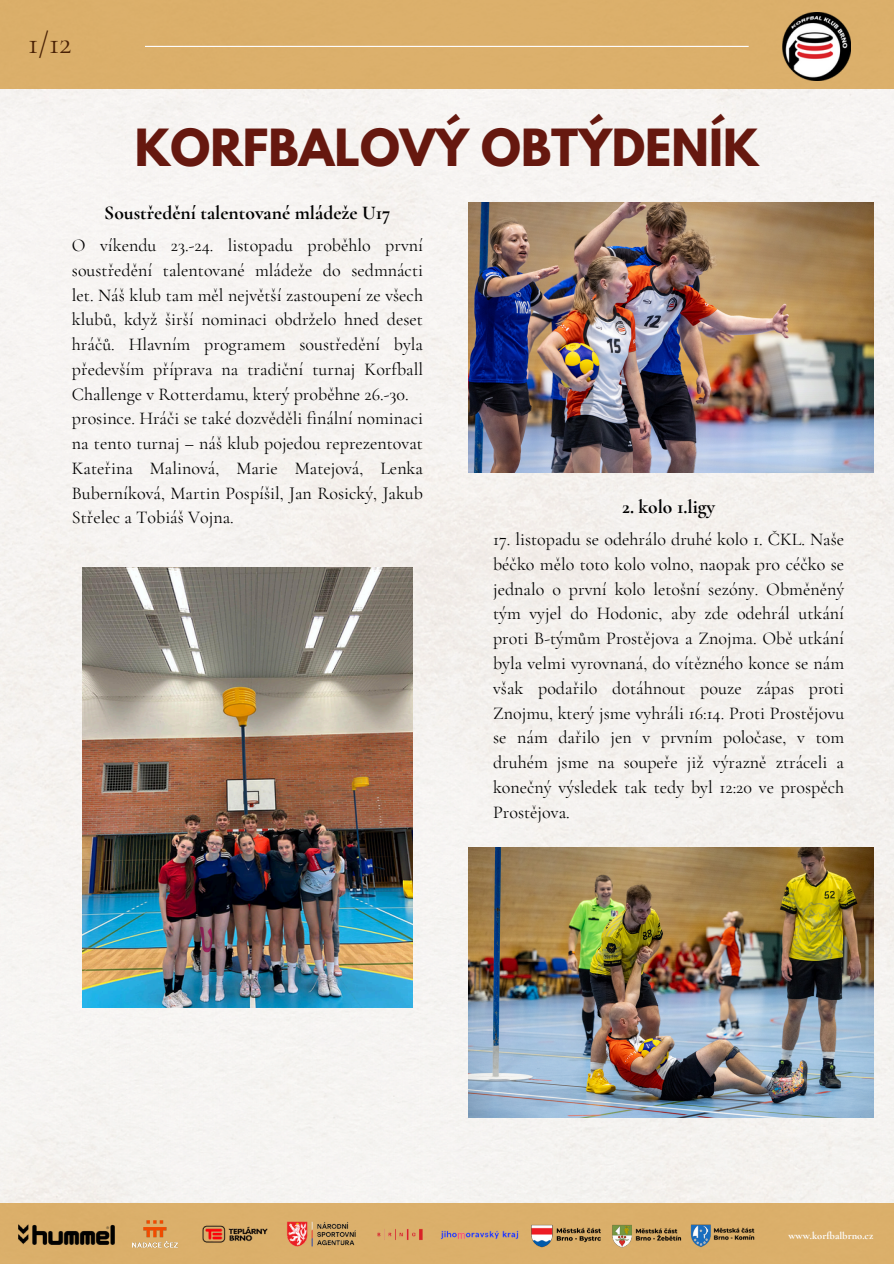
<style>
.page{position:relative;width:894px;height:1264px;background:#fff}
.page>*{position:absolute;margin:0;border:0;box-sizing:border-box;transform-origin:0 0}
.t1{font:700 45.3px "League Spartan";color:#66180f}
.t2{font:30.9px "Cormorant Garamond";color:#492105}
.t3{font:700 19.5px "Cormorant Garamond";color:#000}
.t4{font:18px/24.8px "Cormorant Garamond";color:#000}
.t5{font:700 10.5px "Cormorant Garamond";color:#fff}
</style>
<div class="page">
<div style="left:0;top:88px;width:893px;height:1115px;background:#f5f3f1"></div>
<div style="left:0;top:0;width:893px;height:88px;background:#dbaf6b"></div>
<div style="left:0;top:1203px;width:893px;height:60px;background:#dbaf6a"></div>
<hr style="left:145px;top:46px;width:603px;height:1px;background:#fff">
<img style="left:782px;top:12px;width:68px;height:69px">
<img style="left:19px;top:1224px;width:95px;height:21px">
<img style="left:287px;top:1221px;width:69px;height:26px">
<img style="left:377px;top:1229px;width:46px;height:11px">
<img style="left:440px;top:1230px;width:79px;height:10px">
<img style="left:202px;top:1225px;width:66px;height:18px">
<img style="left:132px;top:1220px;width:46px;height:28px">
<img style="left:612px;top:1224px;width:70px;height:24px">
<img style="left:690px;top:1224px;width:65px;height:24px">
<img style="left:531px;top:1224px;width:70px;height:24px">
<img style="left:82px;top:568px;width:330px;height:439px">
<img style="left:469px;top:202px;width:403px;height:270px">
<img style="left:469px;top:847px;width:403px;height:270px">
<p class="t2" style="left:28px;top:24px;width:45px">1/12</p>
<p class="t1" style="left:135px;top:125px;width:625px">KORFBALOVÝ OBTÝDENÍK</p>
<h1 class="t3" style="left:104px;top:201px;width:288px">Soustředění talentované mládeže U17</h1>
<h3 class="t4" style="left:72px;top:233px;width:352px">O víkendu 23.-24. listopadu proběhlo první soustředění talentované mládeže do sedmnácti let. Náš klub tam měl největší zastoupení ze všech klubů, když širší nominaci obdrželo hned deset hráčů. Hlavním programem soustředění byla především příprava na tradiční turnaj Korfball Challenge v Rotterdamu, který proběhne 26.-30. prosince. Hráči se také dozvěděli finální nominaci na tento turnaj – náš klub pojedou reprezentovat Kateřina Malinová, Marie Matejová, Lenka Buberníková, Martin Pospíšil, Jan Rosický, Jakub Střelec a Tobiáš Vojna.</h3>
<h4 class="t3" style="left:622px;top:495px;width:94px">2. kolo 1.ligy</h4>
<p class="t4" style="left:493px;top:527px;width:352px;text-align:justify">17. listopadu se odehrálo druhé kolo 1. ČKL. Naše béčko mělo toto kolo volno, naopak pro céčko se jednalo o první kolo letošní sezóny. Obměněný tým vyjel do Hodonic, aby zde odehrál utkání proti B-týmům Prostějova a Znojma. Obě utkání byla velmi vyrovnaná, do vítězného konce se nám však podařilo dotáhnout pouze zápas proti Znojmu, který jsme vyhráli 16:14. Proti Prostějovu se nám dařilo jen v prvním poločase, v tom druhém jsme na soupeře již výrazně ztráceli a konečný výsledek tak tedy byl 12:20 ve prospěch Prostějova.</p>
<h2 class="t5" style="left:788px;top:1229px;width:86px">www.korfbalbrno.cz</h2>
</div>
